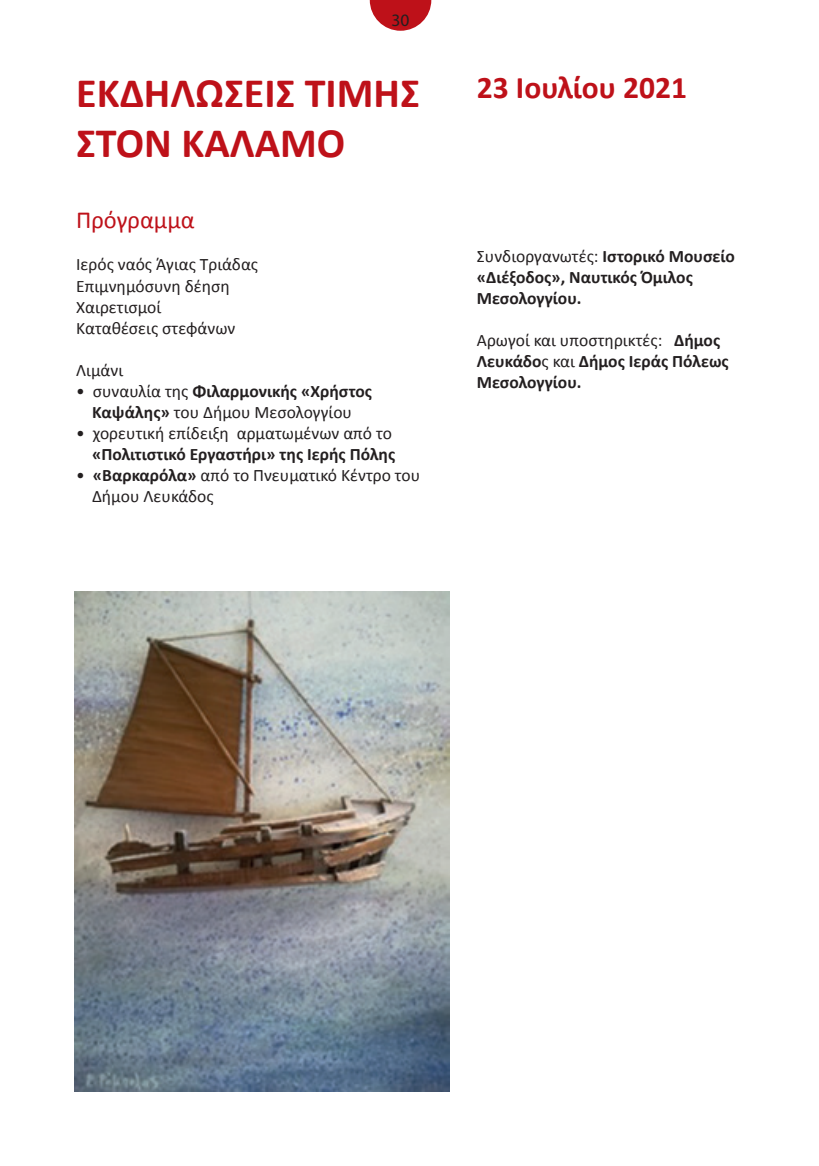
<style>
.page{position:relative;width:819px;height:1166px;background:#fff}
.page>*{position:absolute;margin:0;border:0;box-sizing:border-box;transform-origin:0 0}
.t1{font:700 42px/50.4px "Calibri";color:#be1119}
.t2{font:700 31.5px "Calibri";color:#be1119}
.t3{font:24.5px "Calibri";color:#be1119}
.t4{font:17.5px/21px "Calibri";color:#231f20}
.t5{font:700 17.5px/21px "Calibri";color:#231f20}
.t6{font:17.5px "Myriad Pro";color:#231f20}
.s1{font-weight:700}
.s2{font-weight:400}
</style>
<div class="page">
<svg style="left:370px;top:0;width:61px;height:31px"></svg>
<img style="left:74px;top:592px;width:375px;height:499px">
<p class="t6" style="left:391px;top:9px;width:19px">30</p>
<h1 class="t1" style="left:76px;top:67px;width:345px">ΕΚΔΗΛΩΣΕΙΣ ΤΙΜΗΣ<br>ΣΤΟ Ν ΚΑΛΑΜΟ</h1>
<h3 class="t3" style="left:76px;top:205px;width:120px">Πρόγραμμα</h3>
<p class="t4" style="left:76px;top:254px;width:183px">Ιερός ναός Άγιας Τριάδας<br>Επιμνημόσυνη δέηση<br>Χαιρετισμοί<br>Καταθέσεις στεφάνων</p>
<p class="t4" style="left:76px;top:359px;width:48px">Λιμάνι</p>
<p class="t4" style="left:76px;top:380px;width:297px;text-align:center">• συναυλία της <span class="s1">Φιλαρμονικής «Χρήστος<br>Καψάλης»</span> του Δήμου Μεσολογγίου</p>
<p class="t4" style="left:76px;top:422px;width:317px">• χορευτική επίδειξη αρματωμένων από το</p>
<p class="t5" style="left:92px;top:443px;width:304px">«Πολιτιστικό Εργαστήρι» της Ιερής Πόλης</p>
<p class="t4" style="left:92px;top:464px;width:330px;text-indent:-16px">• <span class="s1">«Βαρκαρόλα»</span> από το Πνευματικό Κέντρο του<br>Δήμου Λευκάδος</p>
<h2 class="t2" style="left:477px;top:68px;width:212px">23 Ιουλίου 2021</h2>
<p class="t5" style="left:477px;top:246px;width:260px"><span class="s2">Συνδιοργανωτές:</span> Ιστορικό Μουσείο «Διέξοδος», Ναυτικός Όμιλος<br>Μεσολογγίου.</p>
<p class="t5" style="left:477px;top:330px;width:253px"><span class="s2">Αρωγοί και υποστηρικτές:</span> Δήμος<br>Λευκάδο<span class="s2">ς και</span> Δήμος Ιεράς Πόλεως<br>Μεσολογγίου.</p>
</div>
